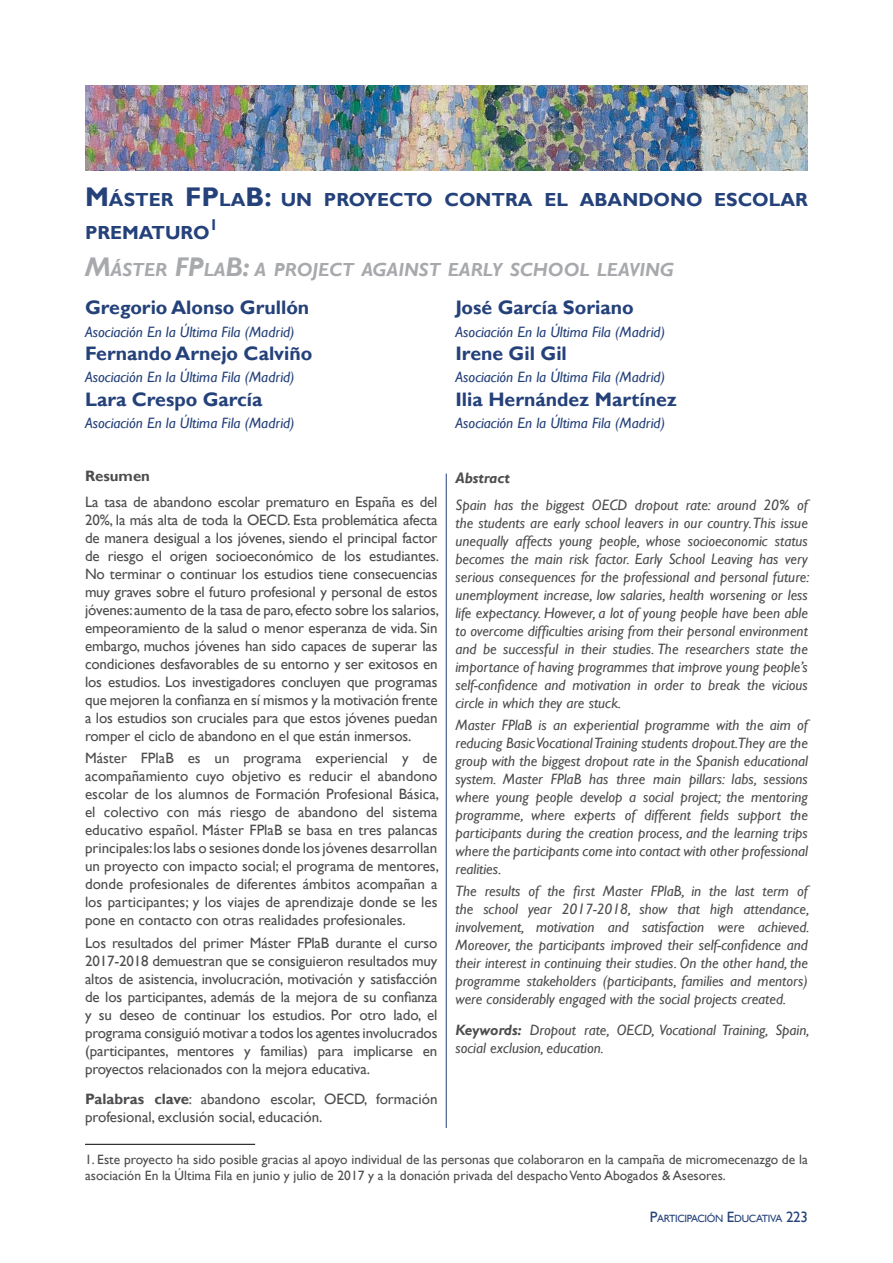
<style>
.page{position:relative;width:893px;height:1263px;background:#fff}
.page>*{position:absolute;margin:0;border:0;box-sizing:border-box;transform-origin:0 0}
.t1{font:700 19.5px "Gill Sans";color:#24417a}
.t2{font:700 18.9px/32.4px "Gill Sans";color:#24417a}
.t3{font:italic 700 18.9px "Gill Sans";color:#a7a9ac}
.t4{font:700 15.6px "Gill Sans";color:#24417a}
.t5{font:15px/18px "Gill Sans";letter-spacing:-.01em;color:#4d4d4f;text-align:justify}
.t6{font:italic 15px/18px "Gill Sans";color:#4d4d4f;text-align:justify}
.t7{font:italic 15px "Gill Sans";color:#24417a}
.t8{font:italic 700 15px "Gill Sans";color:#4d4d4f}
.t9{font:700 15px "Gill Sans";color:#4d4d4f}
.t10{font:13.5px/16.2px "Gill Sans";color:#4d4d4f}
.t11{font:10.5px "Gill Sans";letter-spacing:-.03em;color:#24417a}
.s1{font-size:27px}
.s2{font-weight:700}
.s3{font-size:15px}
</style>
<div class="page">
<hr style="left:446px;top:473px;width:1px;height:655px;background:#24417a">
<img style="left:85px;top:85px;width:723px;height:85px">
<hr style="left:85px;top:1144px;width:170px;height:1px;background:#000">
<p class="t2" style="left:85px;top:184px;width:724px"><span class="s1">M</span>ÁSTER <span class="s1">fp</span> LA<span class="s1">b</span><span class="s1">:</span> UN PROYECTO CONTRA EL ABANDONO ESCOLAR<br>PREMATURO</p>
<p class="t4" style="left:210px;top:215px;width:10px">1</p>
<p class="t3" style="left:85px;top:258px;width:590px"><span class="s1">M</span>ÁSTER <span class="s1">fp</span>LA<span class="s1">b</span><span class="s1">:</span> A PROJECT AGAINST EARLY SCHOOL LEAVING</p>
<h1 class="t1" style="left:85px;top:296px;width:226px">Gregorio Alonso Grullón</h1>
<p class="t7" style="left:85px;top:323px;width:211px">Asociación En la Última Fila (Madrid)</p>
<h1 class="t1" style="left:85px;top:342px;width:229px">Fernando Arnejo Calviño</h1>
<p class="t7" style="left:85px;top:368px;width:211px">Asociación En la Última Fila (Madrid)</p>
<h1 class="t1" style="left:85px;top:387px;width:179px">Lara Crespo García</h1>
<p class="t7" style="left:85px;top:414px;width:211px">Asociación En la Última Fila (Madrid)</p>
<p class="t9" style="left:85px;top:467px;width:66px">Resumen</p>
<p class="t5" style="left:85px;top:493px;width:355px">La tasa de abandono escolar prematuro en España es del 20%, la más alta de toda la OECD. Esta problemática afecta de manera desigual a los jóvenes, siendo el principal factor de riesgo el origen socioeconómico de los estudiantes.<br>No terminar o continuar los estudios tiene consecuencias muy graves sobre el futuro profesional y personal de estos jóvenes: aumento de la tasa de paro, efecto sobre los salarios, empeoramiento de la salud o menor esperanza de vida. Sin embargo, muchos jóvenes han sido capaces de superar las condiciones desfavorables de su entorno y ser exitosos en los estudios. Los investigadores concluyen que programas que mejoren la confianza en sí mismos y la motivación frente a los estudios son cruciales para que estos jóvenes puedan romper el ciclo de abandono en el que están inmersos.</p>
<p class="t5" style="left:85px;top:750px;width:355px">Máster FPlaB es un programa experiencial y de acompañamiento cuyo objetivo es reducir el abandono escolar de los alumnos de Formación Profesional Básica, el colectivo con más riesgo de abandono del sistema educativo español. Máster FPlaB se basa en tres palancas principales:los labs o sesiones donde los jóvenes desarrollan un proyecto con impacto social; el programa de mentores, donde profesionales de diferentes ámbitos acompañan a los participantes; y los viajes de aprendizaje donde se les pone en contacto con otras realidades profesionales.</p>
<p class="t5" style="left:85px;top:934px;width:354px">Los resultados del primer Máster FPlaB durante el curso 2017-2018 demuestran que se consiguieron resultados muy altos de asistencia, involucración, motivación y satisfacción de los participantes, además de la mejora de su confianza y su deseo de continuar los estudios. Por otro lado, el programa consiguió motivar a todos los agentes involucrados (participantes, mentores y familias) para implicarse en proyectos relacionados con la mejora educativa.</p>
<p class="t5" style="left:85px;top:1091px;width:354px"><span class="s2">Palabras clave</span>: abandono escolar, OECD, formación profesional, exclusión social, educación.</p>
<h1 class="t1" style="left:455px;top:296px;width:180px">José García Soriano</h1>
<p class="t7" style="left:455px;top:323px;width:211px">Asociación En la Última Fila (Madrid)</p>
<h1 class="t1" style="left:455px;top:342px;width:113px">Irene Gil Gil</h1>
<p class="t7" style="left:455px;top:368px;width:211px">Asociación En la Última Fila (Madrid)</p>
<h1 class="t1" style="left:455px;top:387px;width:223px">Ilia Hernández Martínez</h1>
<p class="t7" style="left:455px;top:414px;width:211px">Asociación En la Última Fila (Madrid)</p>
<p class="t8" style="left:455px;top:469px;width:56px">Abstract</p>
<p class="t6" style="left:455px;top:496px;width:355px">Spain has the biggest OECD dropout rate: around 20% of the students are early school leavers in our country. This issue unequally affects young people, whose socioeconomic status becomes the main risk factor. Early School Leaving has very serious consequences for the professional and personal future: unemployment increase, low salaries, health worsening or less life expectancy. However, a lot of young people have been able to overcome difficulties arising from their personal environment and be successful in their studies. The researchers state the importance of having programmes that improve young people’s self-confidence and motivation in order to break the vicious circle in which they are stuck.</p>
<p class="t6" style="left:455px;top:716px;width:354px">Master FPlaB is an experiential programme with the aim of reducing Basic Vocational Training students dropout.They are the group with the biggest dropout rate in the Spanish educational system. Master FPlaB has three main pillars: labs, sessions where young people develop a social project; the mentoring programme, where experts of different fields support the participants during the creation process, and the learning trips where the participants come into contact with other professional realities.</p>
<p class="t6" style="left:455px;top:882px;width:355px">The results of the first Master FPlaB, in the last term of the school year 2017-2018, show that high attendance, involvement, motivation and satisfaction were achieved.<br>Moreover, the participants improved their self-confidence and their interest in continuing their studies. On the other hand, the programme stakeholders (participants, families and mentors) were considerably engaged with the social projects created.</p>
<p class="t6" style="left:455px;top:1021px;width:355px"><span class="s2">Keywords:</span> Dropout rate, OECD, Vocational Training, Spain, social exclusion, education.</p>
<p class="t10" style="left:85px;top:1151px;width:724px">1. Este proyecto ha sido posible gracias al apoyo individual de las personas que colaboraron en la campaña de micromecenazgo de la asociación En la Última Fila en junio y julio de 2017 y a la donación privada del despacho Vento Abogados &amp; Asesores.</p>
<p class="t11" style="left:650px;top:1213px;width:160px"><span class="s3">P</span>ARTICIPACIÓN <span class="s3">E</span>DUCATIVA <span class="s3">223</span></p>
</div>
